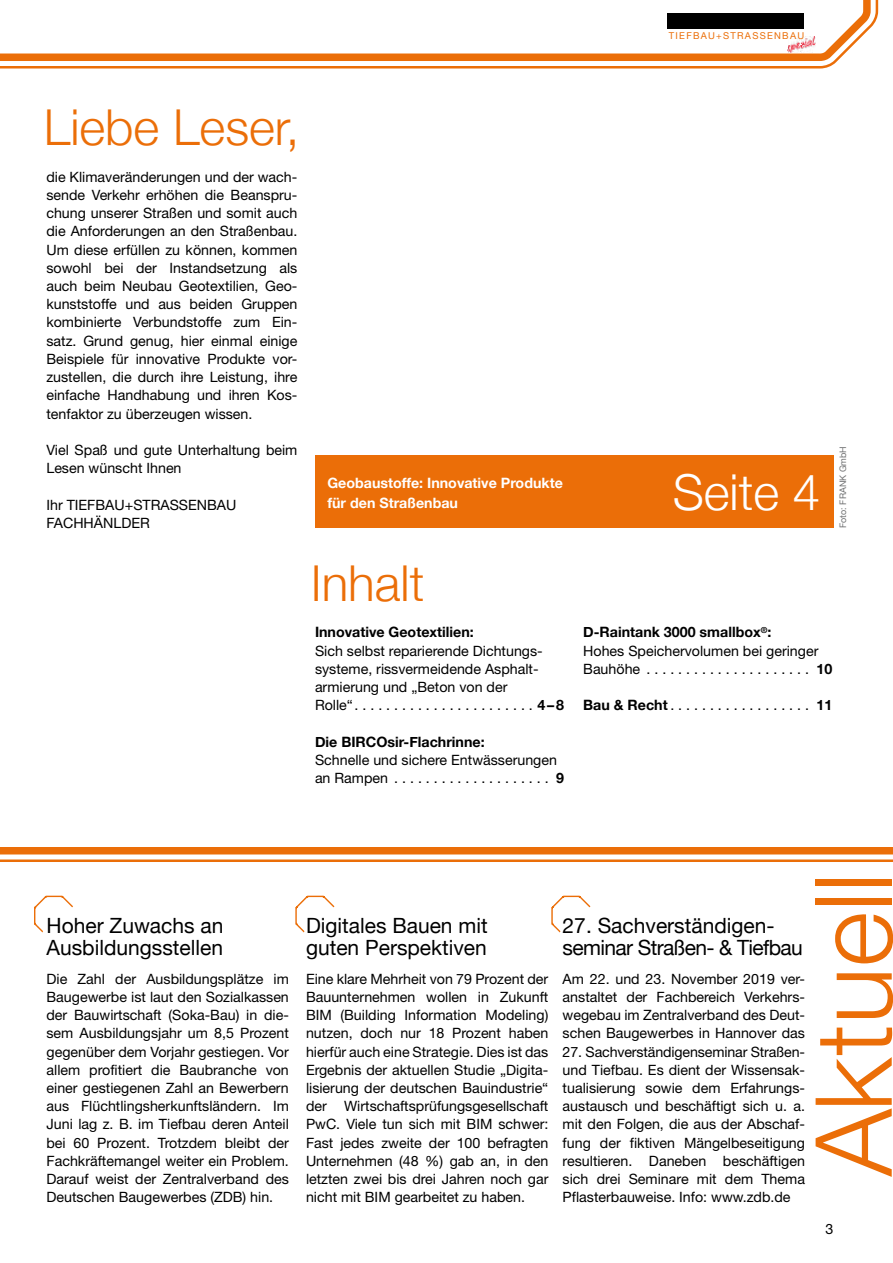
<style>
.page{position:relative;width:893px;height:1263px;background:#fff}
.page>*{position:absolute;margin:0;border:0;box-sizing:border-box;transform-origin:0 0}
.t1{font:300 106.5px "Helvetica Neue";color:#eb6e08}
.t2{font:300 49.5px "Helvetica Neue";color:#eb6e08}
.t3{font:300 49.5px "Helvetica Neue";color:#fff}
.t4{font:21px/22.5px "Helvetica Neue";color:#000}
.t5{font:21px/22.5px "Helvetica Neue";letter-spacing:-.03em;color:#000}
.t6{font:14.25px/18.3px "Helvetica Neue";color:#000;text-align:justify}
.t7{font:700 14.25px "Helvetica Neue";color:#000}
.t8{font:700 14.25px/19.5px "Helvetica Neue";color:#fff}
.t9{font:9.45px "Helvetica Neue";letter-spacing:.135em;color:#eb6e08}
.t10{font:9px "Helvetica Neue";color:#707172}
.s1{font-weight:700}
</style>
<div class="page">
<hr style="left:0;top:859px;width:893px;height:3px;background:#eb6e08">
<div style="left:0;top:847px;width:893px;height:7px;background:#eb6e08"></div>
<svg style="left:0;top:0;width:879px;height:69px"></svg>
<svg style="left:0;top:0;width:874px;height:67px"></svg>
<svg style="left:551px;top:895px;width:40px;height:38px"></svg>
<svg style="left:34px;top:895px;width:39px;height:38px"></svg>
<svg style="left:295px;top:895px;width:40px;height:38px"></svg>
<div style="left:315px;top:455px;width:518px;height:73px;background:#eb6e08"></div>
<p class="t9" style="left:669px;top:30px;width:137px">TIEFBAU+STRASSENBAU</p>
<h2 class="t2" style="left:44px;top:97px;width:257px">Liebe Leser,</h2>
<p class="t6" style="left:46px;top:167px;width:253px">die Klimaveränderungen und der wach&shy;sende Verkehr erhöhen die Beanspru&shy;chung unserer Straßen und somit auch die Anforderungen an den Straßenbau.<br>Um diese erfüllen zu können, kommen sowohl bei der Instandsetzung als auch beim Neubau Geotextilien, Geo&shy;kunststoffe und aus beiden Gruppen kombinierte Verbundstoffe zum Ein&shy;satz. Grund genug, hier einmal einige Beispiele für innovative Produkte vor&shy;zustellen, die durch ihre Leistung, ihre einfache Handhabung und ihren Kos&shy;tenfaktor zu überzeugen wissen.</p>
<p class="t6" style="left:46px;top:441px;width:252px">Viel Spaß und gute Unterhaltung beim<br>Lesen wünscht Ihnen</p>
<p class="t6" style="left:46px;top:495px;width:192px">Ihr TIEFBAU+STRASSENBAU<br>FACHHÄNLDER</p>
<p class="t8" style="left:327px;top:473px;width:237px">Geobaustoffe: Innovative Produkte für den Straßenbau</p>
<h2 class="t2" style="left:311px;top:553px;width:115px">Inhalt</h2>
<p class="t7" style="left:315px;top:623px;width:160px">Innovative Geotextilien:</p>
<p class="t6" style="left:315px;top:641px;width:229px;text-align:left">Sich selbst reparierende Dichtungs&shy;systeme, rissvermeidende Asphalt&shy;armierung und „Beton von der Rolle“........................</p>
<p class="t7" style="left:537px;top:696px;width:28px">4–8</p>
<p class="t7" style="left:315px;top:733px;width:171px">Die BIRCOsir-Flachrinne:</p>
<p class="t6" style="left:315px;top:750px;width:244px">Schnelle und sichere Entwässerungen an Rampen .....................</p>
<p class="t7" style="left:556px;top:769px;width:9px">9</p>
<h2 class="t3" style="left:673px;top:462px;width:149px">Seite 4</h2>
<p class="t10" style="left:838px;top:528px;width:83px;rotate:-90deg">Foto: FRANK GmbH</p>
<p class="t6" style="left:583px;top:623px;width:237px;text-align:left"><span class="s1">D-Raintank 3000 smallbox</span><sup>®</sup><span class="s1">:<br></span>Hohes Speichervolumen bei geringer<br>Bauhöhe ......................</p>
<p class="t7" style="left:816px;top:660px;width:17px">10</p>
<p class="t6" style="left:583px;top:696px;width:90px"><span class="s1">Bau &amp; Recht</span>...................</p>
<p class="t7" style="left:816px;top:696px;width:17px">11</p>
<h3 class="t4" style="left:47px;top:913px;width:178px">Hoher Zuwachs an<br>Ausbildungsstellen</h3>
<p class="t6" style="left:47px;top:969px;width:244px">Die Zahl der Ausbildungsplätze im Baugewerbe ist laut den Sozialkassen der Bauwirtschaft (Soka-Bau) in die&shy;sem Ausbildungsjahr um 8,5 Prozent gegenüber dem Vorjahr gestiegen. Vor allem profitiert die Baubranche von einer gestiegenen Zahl an Bewerbern aus Flüchtlingsherkunftsländern. Im Juni lag z. B. im Tiefbau deren Anteil bei 60 Prozent. Trotzdem bleibt der Fachkräftemangel weiter ein Problem.<br>Darauf weist der Zentralverband des Deutschen Baugewerbes (ZDB) hin.</p>
<h3 class="t4" style="left:306px;top:913px;width:183px">Digitales Bauen mit guten Perspektiven</h3>
<p class="t6" style="left:306px;top:969px;width:244px">Eine klare Mehrheit von 79 Prozent der Bauunternehmen wollen in Zukunft BIM (Building Information Modeling) nutzen, doch nur 18 Prozent haben hierfür auch eine Strategie. Dies ist das Ergebnis der aktuellen Studie „Digita&shy;lisierung der deutschen Bauindustrie“ der Wirtschaftsprüfungsgesellschaft PwC. Viele tun sich mit BIM schwer:<br>Fast jedes zweite der 100 befragten Unternehmen (48 %) gab an, in den letzten zwei bis drei Jahren noch gar nicht mit BIM gearbeitet zu haben.</p>
<h3 class="t5" style="left:563px;top:913px;width:242px">27. Sachverständigen&shy;seminar Straßen- &amp; Tiefbau</h3>
<p class="t6" style="left:563px;top:969px;width:244px">Am 22. und 23. November 2019 ver&shy;anstaltet der Fachbereich Verkehrs&shy;wegebau im Zentralverband des Deut&shy;schen Baugewerbes in Hannover das</p>
<p class="t6" style="left:563px;top:1042px;width:244px">27. Sachverständigenseminar Straßen&shy;und Tiefbau. Es dient der Wissensak&shy;tualisierung sowie dem Erfahrungs&shy;austausch und beschäftigt sich u. a. mit den Folgen, die aus der Abschaf&shy;fung der fiktiven Mängelbeseitigung resultieren. Daneben beschäftigen sich drei Seminare mit dem Thema Pflasterbauweise. Info: www.zdb.de</p>
<h1 class="t1" style="left:789px;top:1176px;width:305px;rotate:-90deg">Aktuell</h1>
<p class="t6" style="left:825px;top:1220px;width:9px">3</p>
</div>
